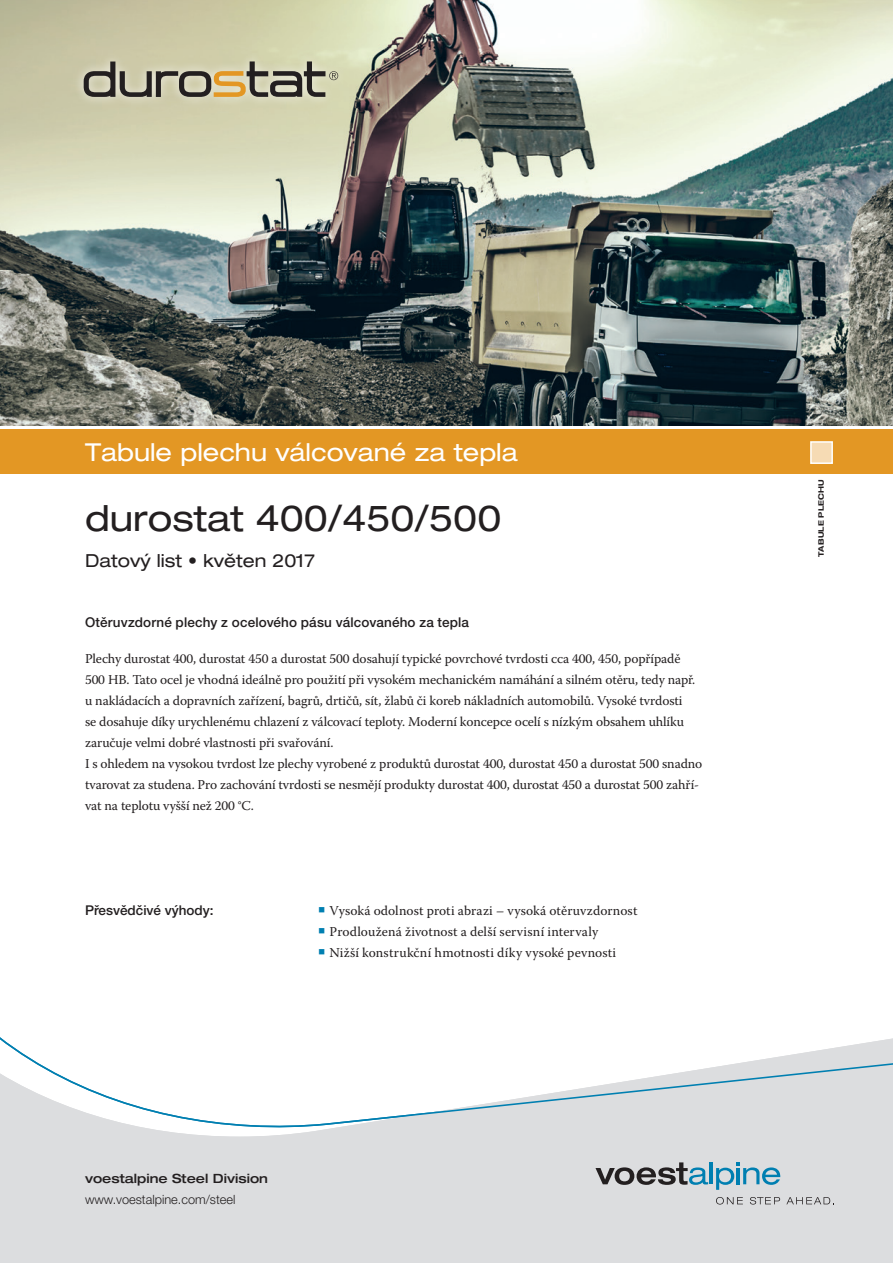
<style>
.page{position:relative;width:893px;height:1263px;background:#fff}
.page>*{position:absolute;margin:0;border:0;box-sizing:border-box;transform-origin:0 0}
.t1{font:expanded 36px "Helvetica Neue LT Pro";color:#231f20}
.t2{font:expanded 24.75px "Helvetica Neue LT Pro";color:#fff}
.t3{font:expanded 18px "Helvetica Neue LT Pro";color:#231f20}
.t4{font:13.5px/21px "Warnock Pro";letter-spacing:-.01em;color:#231f20}
.t5{font:13.5px/21px "Warnock Pro";letter-spacing:.01em;color:#231f20}
.t6{font:500 13.5px "Helvetica Neue LT Pro";letter-spacing:.01em;color:#231f20}
.t7{font:300 12.75px "Helvetica Neue LT Pro";color:#231f20}
.t8{font:500 expanded 12.75px "Helvetica Neue LT Pro";color:#231f20}
.t9{font:700 expanded 7.5px "Helvetica Neue LT Pro";letter-spacing:.01em;color:#231f20}
</style>
<div class="page">
<img style="left:0;top:0;width:893px;height:426px">
<div style="left:74px;top:52px;width:273px;height:55px;background:#fff;opacity:.75"></div>
<svg style="left:84px;top:61px;width:254px;height:36px;background:#a39e85"></svg>
<div style="left:0;top:429px;width:893px;height:44px;background:#e39724"></div>
<div style="left:810px;top:441px;width:23px;height:23px;background:#f6dbb4;border:2px solid #fff"></div>
<div style="left:0;top:1129px;width:893px;height:134px;background:#dcdddf"></div>
<svg style="left:0;top:1037px;width:893px;height:92px"></svg>
<hr style="left:709px;top:1162px;width:3px;height:22px;background:#007fb1">
<svg style="left:716px;top:1162px;width:64px;height:28px;background:#99c0d1"></svg>
<svg style="left:595px;top:1162px;width:113px;height:23px;background:#92989d"></svg>
<svg style="left:716px;top:1197px;width:27px;height:7px"></svg>
<svg style="left:750px;top:1197px;width:30px;height:7px"></svg>
<svg style="left:786px;top:1197px;width:48px;height:7px"></svg>
<h2 class="t2" style="left:85px;top:438px;width:434px">Tabule plechu válcované za tepla</h2>
<h1 class="t1" style="left:85px;top:497px;width:418px">durostat 400/450/500</h1>
<h3 class="t3" style="left:85px;top:550px;width:232px">Datový list • květen 2017</h3>
<p class="t6" style="left:85px;top:615px;width:386px">Otěruvzdorné plechy z ocelového pásu válcovaného za tepla</p>
<p class="t4" style="left:85px;top:648px;width:619px">Plechy durostat 400, durostat 450 a durostat 500 dosahují typické povrchové tvrdosti cca 400, 450, popřípadě 500 HB. Tato ocel je vhodná ideálně pro použití při vysokém mechanickém namáhání a silném otěru, tedy např. u nakládacích a dopravních zařízení, bagrů, drtičů, sít, žlabů či koreb nákladních automobilů. Vysoké tvrdosti<br>se dosahuje díky urychlenému chlazení z válcovací teploty. Moderní koncepce ocelí s nízkým obsahem uhlíku zaručuje velmi dobré vlastnosti při svařování.<br>I s ohledem na vysokou tvrdost lze plechy vyrobené z produktů durostat 400, durostat 450 a durostat 500 snadno tvarovat za studena. Pro zachování tvrdosti se nesmějí produkty durostat 400, durostat 450 a durostat 500 zahří&shy;vat na teplotu vyšší než 200 °C.</p>
<p class="t6" style="left:85px;top:902px;width:130px">Přesvědčivé výhody:</p>
<p class="t5" style="left:330px;top:900px;width:309px">Vysoká odolnost proti abrazi – vysoká otěruvzdornost<br>Prodloužená životnost a delší servisní intervaly<br>Nižší konstrukční hmotnosti díky vysoké pevnosti</p>
<p class="t8" style="left:85px;top:1170px;width:184px">voestalpine Steel Division</p>
<p class="t7" style="left:85px;top:1191px;width:152px">www.voestalpine.com/steel</p>
<p class="t9" style="left:816px;top:557px;width:79px;rotate:-90deg">TABULE PLECHU</p>
</div>
